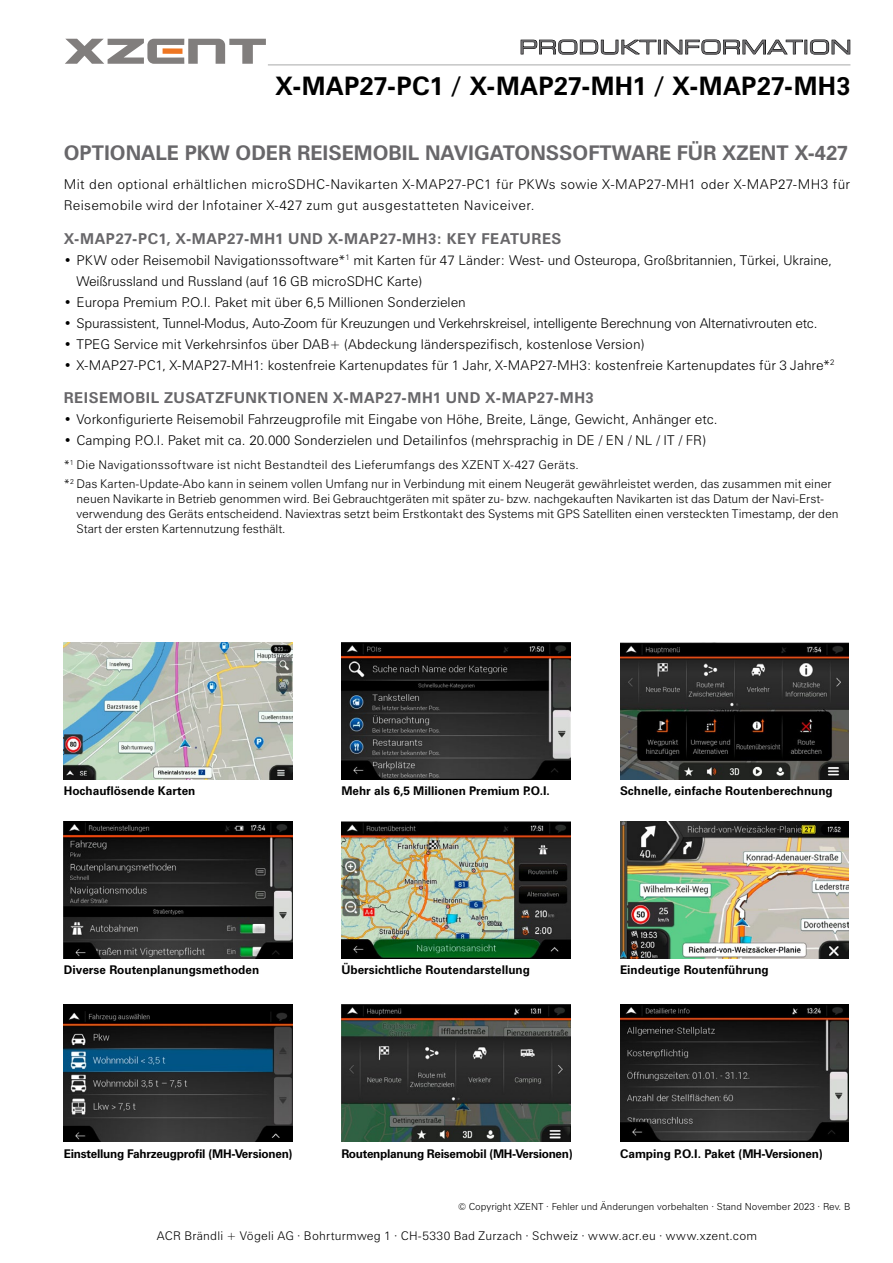
<style>
.page{position:relative;width:893px;height:1263px;background:#fff}
.page>*{position:absolute;margin:0;border:0;box-sizing:border-box;transform-origin:0 0}
.t1{font:700 25.5px "Zurich BT";letter-spacing:.01em;color:#000}
.t2{font:700 20.25px "Zurich BT";color:#68676a}
.t3{font:19.05px "Eurostile Extended Two";letter-spacing:.01em;color:#68676a}
.t4{font:700 15px "Zurich BT";letter-spacing:.04em;color:#68676a}
.t5{font:300 13.5px/21px "Zurich BT";color:#000}
.t6{font:300 13.5px/21px "Zurich BT";letter-spacing:.025em;color:#000}
.t7{font:300 13.5px "Zurich BT";letter-spacing:-.02em;color:#000}
.t8{font:300 12px/15px "Zurich BT";color:#000}
.t9{font:700 12px "Zurich BT";color:#000}
.t10{font:300 12px "Zurich BT";letter-spacing:.02em;color:#000}
.t11{font:700 12px "Zurich BT";letter-spacing:-.02em;color:#000}
.t12{font:700 12px "Zurich BT";letter-spacing:-.025em;color:#000}
.t13{font:300 9.75px "Zurich BT";color:#000}
</style>
<div class="page">
<svg style="left:65px;top:39px;width:201px;height:25px"></svg>
<div style="left:163px;top:48px;width:19px;height:6px;background:#ee7622"></div>
<hr style="left:268px;top:64px;width:582px;height:2px;background:#c5c6c6">
<svg style="left:521px;top:40px;width:135px;height:15px"></svg>
<div style="left:658px;top:40px;width:3px;height:14px;border:1px solid #000"></div>
<svg style="left:664px;top:40px;width:186px;height:15px"></svg>
<img style="left:64px;top:642px;width:229px;height:137px">
<img style="left:342px;top:642px;width:228px;height:137px">
<img style="left:620px;top:821px;width:229px;height:137px">
<img style="left:620px;top:1004px;width:229px;height:137px">
<img style="left:64px;top:821px;width:229px;height:137px">
<img style="left:64px;top:1004px;width:229px;height:137px">
<img style="left:341px;top:1004px;width:229px;height:137px">
<img style="left:341px;top:821px;width:229px;height:137px">
<img style="left:620px;top:642px;width:229px;height:137px">
<h3 class="t3" style="left:519px;top:34px;width:334px">PRODUKTINFORMATION</h3>
<h1 class="t1" style="left:275px;top:70px;width:577px">X-MAP27-PC1 / X-MAP27-MH1 / X-MAP27-MH3</h1>
<h2 class="t2" style="left:64px;top:141px;width:336px">Optionale PKW Oder reisemobil</h2>
<h2 class="t2" style="left:425px;top:141px;width:79px">NAVIGATO</h2>
<h2 class="t2" style="left:530px;top:141px;width:56px">NsSOFT</h2>
<h2 class="t2" style="left:612px;top:141px;width:34px">WARE</h2>
<h2 class="t2" style="left:677px;top:141px;width:173px">fü r XZENT X-427</h2>
<p class="t6" style="left:64px;top:173px;width:788px">Mit den optional erhältlichen microSDHC-Navikarten X-MAP27-PC1 für PKWs sowie X-MAP27-MH1 oder X-MAP27-MH3 für<br>Reisemobile wird der Infotainer X-427 zum gut ausgestatteten Naviceiver.</p>
<p class="t4" style="left:64px;top:229px;width:237px">X-MAP27-PC1, X-MAP27-MH1 und</p>
<p class="t4" style="left:328px;top:229px;width:164px">X-MAP27-MH3: KEY FEAT</p>
<p class="t4" style="left:520px;top:229px;width:43px">URES</p>
<p class="t5" style="left:77px;top:249px;width:757px;text-indent:-13px">• PKW oder Reisemobil Navigationssoftware*<sup>1</sup> mit Karten für 47 Länder: West- und Osteuropa, Großbritannien, Türkei, Ukraine,<br>Weißrussland und Russland (auf 16 GB microSDHC Karte)</p>
<p class="t5" style="left:64px;top:291px;width:404px">• Europa Premium P.O.I. Paket mit über 6,5 Millionen Sonderzielen</p>
<p class="t7" style="left:64px;top:315px;width:755px">• Spurassistent, Tunnel-Modus, Auto-Zoom für Kreuzungen und Verkehrskreisel, intelligente Berechnung von Alternativrouten etc.</p>
<p class="t5" style="left:64px;top:333px;width:582px">• TPEG Service mit Verkehrsinfos über DAB+ (Abdeckung länderspezifisch, kostenlose Version)</p>
<p class="t5" style="left:64px;top:354px;width:772px">• X-MAP27-PC1, X-MAP27-MH1: kostenfreie Kartenupdates für 1 Jahr, X-MAP27-MH3: kostenfreie Kartenupdates für 3 Jahre*<sup>2</sup></p>
<p class="t4" style="left:64px;top:389px;width:81px">Reisemobil</p>
<p class="t4" style="left:164px;top:389px;width:82px">Zusatzfunk</p>
<p class="t4" style="left:268px;top:389px;width:190px">tionen X-MAP27-MH1 und</p>
<p class="t4" style="left:485px;top:389px;width:110px">X-MAP27-MH3</p>
<p class="t5" style="left:64px;top:409px;width:655px">• Vorkonfigurierte Reisemobil Fahrzeugprofile mit Eingabe von Höhe, Breite, Länge, Gewicht, Anhänger etc.</p>
<p class="t5" style="left:64px;top:430px;width:644px">• Camping P.O.I. Paket mit ca. 20.000 Sonderzielen und Detailinfos (mehrsprachig in DE / EN / NL / IT / FR)</p>
<p class="t8" style="left:64px;top:455px;width:769px;line-height:19.2px">*<sup>1</sup> Die Navigationssoftware ist nicht Bestandteil des Lieferumfangs des XZENT X-427 Geräts.<br>*<sup>2</sup> Das Karten-Update-Abo kann in seinem vollen Umfang nur in Verbindung mit einem Neugerät gewährleistet werden, das zusammen mit einer</p>
<p class="t8" style="left:77px;top:491px;width:763px">neuen Navikarte in Betrieb genommen wird. Bei Gebrauchtgeräten mit später zu- bzw. nachgekauften Navikarten ist das Datum der Navi-Erst&shy;verwendung des Geräts entscheidend. Naviextras setzt beim Erstkontakt des Systems mit GPS Satelliten einen versteckten Timestamp, der den<br>Start der ersten Kartennutzung festhält.</p>
<p class="t9" style="left:64px;top:784px;width:133px">Hochauflösende Karten</p>
<p class="t9" style="left:341px;top:784px;width:210px">Mehr als 6,5 Millionen Premium P.O.I.</p>
<p class="t9" style="left:620px;top:784px;width:214px">Schnelle, einfache Routenberechnung</p>
<p class="t9" style="left:64px;top:962px;width:197px">Diverse Routenplanungsmethoden</p>
<p class="t9" style="left:341px;top:962px;width:190px">Übersichtliche Routendarstellung</p>
<p class="t9" style="left:620px;top:962px;width:150px">Eindeutige Routenführung</p>
<p class="t11" style="left:64px;top:1147px;width:230px">Einstellung Fahrzeugprofil (MH-Versionen)</p>
<p class="t12" style="left:341px;top:1147px;width:233px">Routenplanung Reisemobil (MH-Versionen)</p>
<p class="t11" style="left:620px;top:1147px;width:204px">Camping P.O.I. Paket (MH-Versionen)</p>
<p class="t13" style="left:458px;top:1200px;width:394px">© Copyright XZENT · Fehler und Änderungen vorbehalten · Stand November 2023 · Rev. B</p>
<p class="t10" style="left:157px;top:1228px;width:602px">ACR Brändli + Vögeli AG ∙ Bohrturmweg 1 ∙ CH-5330 Bad Zurzach ∙ Schweiz · www.acr.eu · www.xzent.com</p>
</div>
